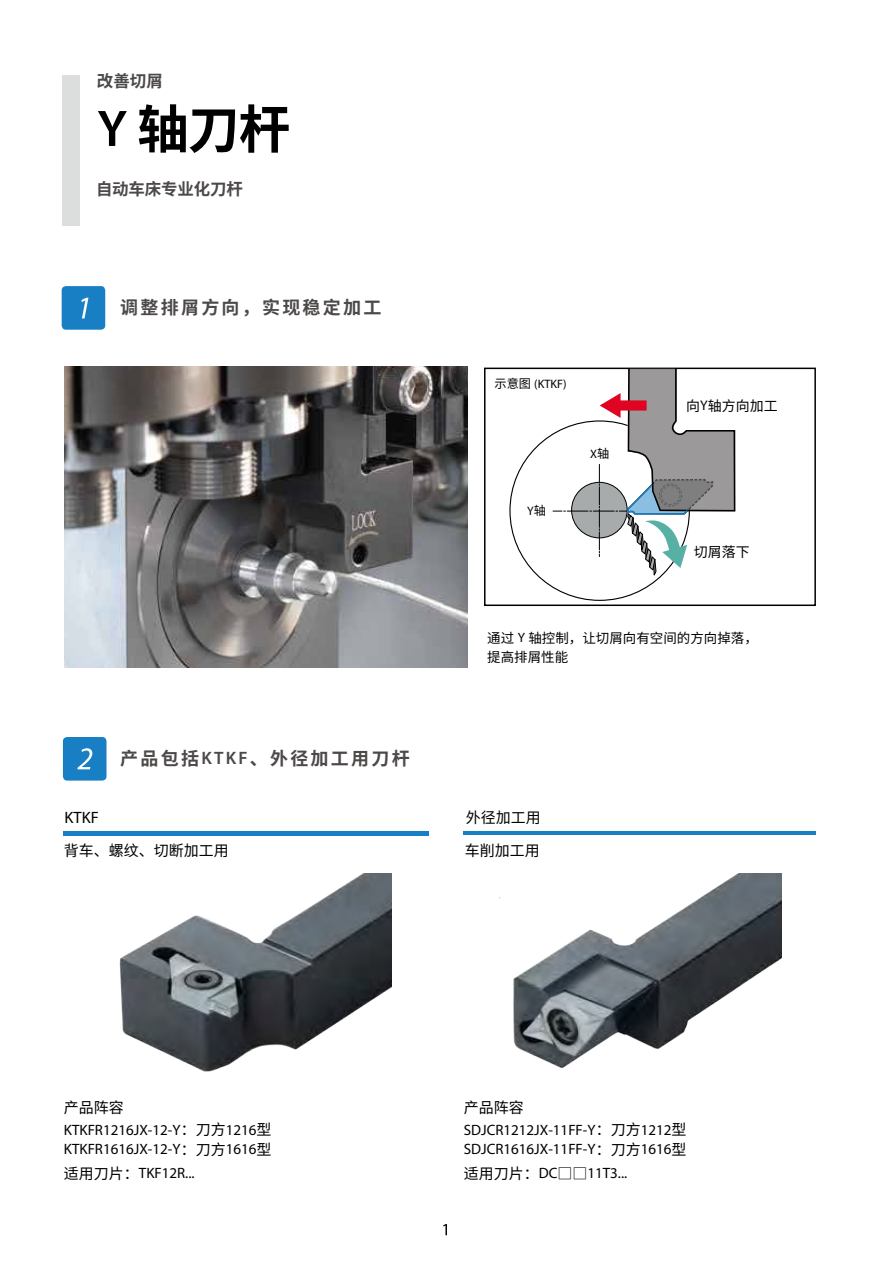
<style>
.page{position:relative;width:893px;height:1263px;background:#fff}
.page>*{position:absolute;margin:0;border:0;box-sizing:border-box;transform-origin:0 0}
.t1{font:700 51.75px "Source Han Sans CN";color:#000}
.t2{font:700 18px "Source Han Sans CN";letter-spacing:.125em;color:#4c4948}
.t3{font:700 16.5px "Source Han Sans CN";letter-spacing:-.005em;color:#4c4948}
.t4{font:16.5px "Myriad Pro";color:#000}
.t5{font:15px/19.5px "Myriad Pro";color:#000}
.t6{font:15px "Source Han Sans CN";color:#000}
.t7{font:13.95px "Source Han Sans CN";color:#000}
.t8{font:13.5px/19.2px "Source Han Sans CN";color:#000}
.t9{font:12.15px "Myriad Pro";color:#000}
.s1{font-family:"Myriad Pro";font-weight:600}
.s2{font-family:"Source Han Sans CN"}
.s3{font-family:"Myriad Pro"}
</style>
<div class="page">
<img style="left:64px;top:367px;width:403px;height:301px">
<div style="left:484px;top:368px;width:332px;height:238px;border:2px solid #000"></div>
<div style="left:63px;top:75px;width:17px;height:151px;background:#dcdddd"></div>
<div style="left:62px;top:286px;width:43px;height:44px;background:#187fc4;border-radius:4px"></div>
<svg style="left:81px;top:298px;width:7px;height:20px"></svg>
<div style="left:63px;top:737px;width:44px;height:43px;background:#187fc4;border-radius:4px"></div>
<svg style="left:77px;top:748px;width:15px;height:21px"></svg>
<hr style="left:64px;top:831px;width:365px;height:4px;background:#187fc4">
<hr style="left:463px;top:831px;width:353px;height:4px;background:#187fc4">
<svg style="left:509px;top:369px;width:227px;height:232px"></svg>
<img style="left:119px;top:873px;width:272px;height:199px">
<img style="left:513px;top:873px;width:268px;height:195px">
<svg style="left:443px;top:1224px;width:4px;height:11px"></svg>
<p class="t3" style="left:97px;top:71px;width:67px">改善切屑</p>
<h1 class="t1" style="left:97px;top:100px;width:194px"><span class="s1">Y</span> 轴刀杆</h1>
<p class="t3" style="left:96px;top:179px;width:148px">自动车床专业化刀杆</p>
<p class="t2" style="left:120px;top:297px;width:262px">调整排屑方向，实现稳定加工</p>
<p class="t2" style="left:120px;top:748px;width:291px">产品包括<span class="s1">KTKF</span>、外径加工用刀杆</p>
<p class="t9" style="left:494px;top:376px;width:73px"><span class="s2">示意图</span> (KTKF)</p>
<p class="t9" style="left:527px;top:503px;width:20px">Y<span class="s2">轴</span></p>
<p class="t9" style="left:590px;top:446px;width:21px">X<span class="s2">轴</span></p>
<p class="t7" style="left:686px;top:398px;width:93px">向<span class="s3">Y</span>轴方向加工</p>
<p class="t7" style="left:694px;top:544px;width:57px">切屑落下</p>
<p class="t8" style="left:487px;top:629px;width:272px">通过 <span class="s3">Y</span> 轴控制，让切屑向有空间的方向掉落，提高排屑性能</p>
<p class="t6" style="left:466px;top:809px;width:76px">外径加工用</p>
<p class="t4" style="left:65px;top:807px;width:36px">KTKF</p>
<p class="t6" style="left:64px;top:842px;width:166px">背车、螺纹、切断加工用</p>
<p class="t6" style="left:465px;top:842px;width:76px">车削加工用</p>
<p class="t6" style="left:64px;top:1099px;width:61px">产品阵容</p>
<p class="t5" style="left:64px;top:1120px;width:209px">KTKFR1216JX-12-Y<span class="s2">：刀方</span>1216<span class="s2">型<br></span>KTKFR1616JX-12-Y<span class="s2">：刀方</span>1616<span class="s2">型</span></p>
<p class="t5" style="left:64px;top:1163px;width:132px"><span class="s2">适用刀片：</span>TKF12R...</p>
<p class="t6" style="left:464px;top:1099px;width:61px">产品阵容</p>
<p class="t5" style="left:464px;top:1120px;width:224px">SDJCR1212JX-11FF-Y<span class="s2">：刀方</span>1212<span class="s2">型<br></span>SDJCR1616JX-11FF-Y<span class="s2">：刀方</span>1616<span class="s2">型</span></p>
<p class="t5" style="left:464px;top:1163px;width:165px"><span class="s2">适用刀片：</span>DC<span class="s2">□□</span>11T3...</p>
</div>
